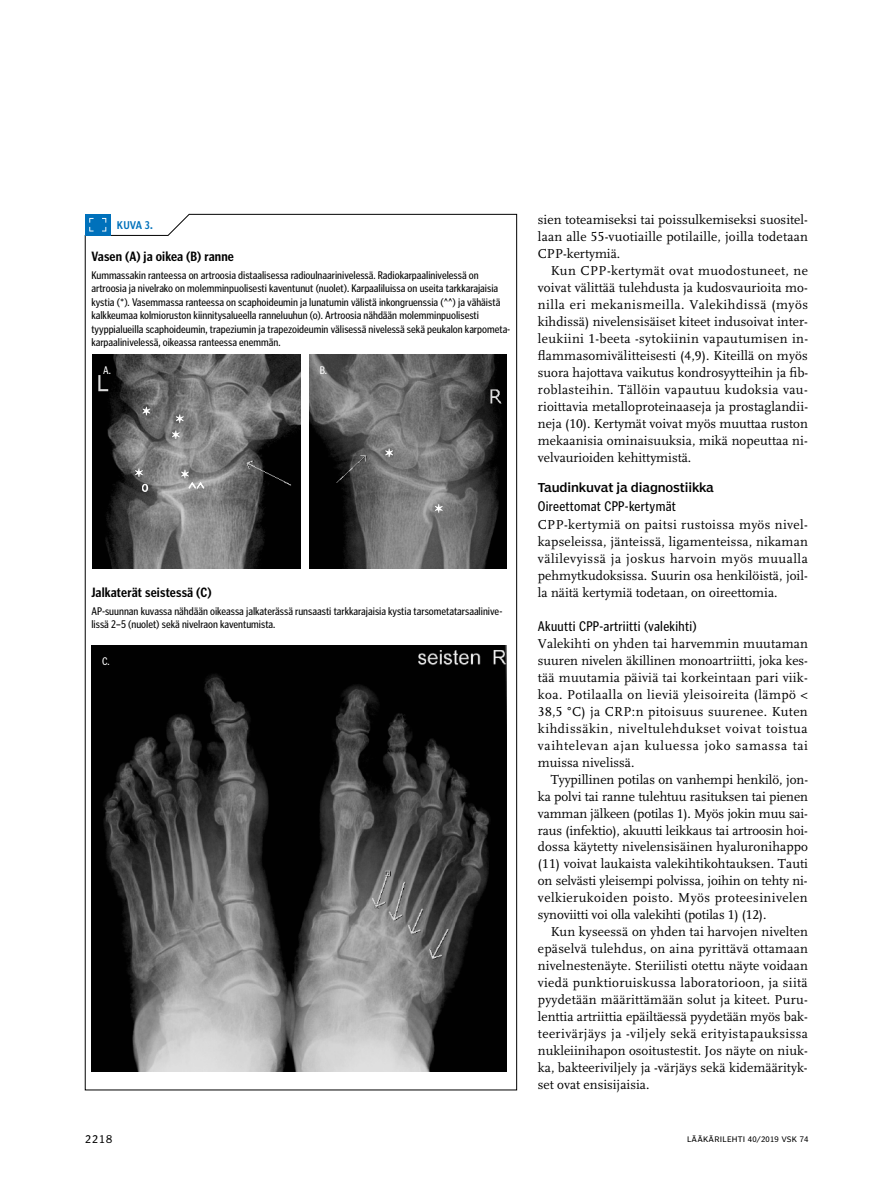
<style>
.page{position:relative;width:893px;height:1191px;background:#fff}
.page>*{position:absolute;margin:0;border:0;box-sizing:border-box;transform-origin:0 0}
.t1{font:14.25px "Poynter Gothic Text Cond";letter-spacing:.02em;color:#000}
.t2{font:13.5px/17px "Scala LF";color:#000;text-align:justify}
.t3{font:700 13.5px "Poynter Gothic Text Cond";letter-spacing:.01em;color:#000}
.t4{font:12px "Poynter Agate Two";letter-spacing:-.01em;color:#000}
.t5{font:11.25px/13.5px "Poynter Gothic Text Cond";color:#000}
.t6{font:11.25px "Poynter Gothic Text Cond";color:#fff}
.t7{font:10.5px "Poynter Agate Two Comp";color:#0071bb}
.t8{font:10.5px "Poynter Agate Zero";color:#000}
.t9{font:7.5px "Poynter Agate Zero";letter-spacing:.03em;color:#000}
</style>
<div class="page">
<svg style="left:85px;top:214px;width:432px;height:876px"></svg>
<div style="left:85px;top:214px;width:26px;height:21px;background:#0071bb"></div>
<svg style="left:89px;top:218px;width:17px;height:13px"></svg>
<img style="left:93px;top:354px;width:207px;height:214px">
<img style="left:309px;top:354px;width:197px;height:214px">
<img style="left:91px;top:645px;width:415px;height:426px">
<svg style="left:385px;top:448px;width:8px;height:9px"></svg>
<svg style="left:435px;top:504px;width:8px;height:9px"></svg>
<svg style="left:135px;top:468px;width:8px;height:9px"></svg>
<svg style="left:142px;top:407px;width:8px;height:8px"></svg>
<svg style="left:176px;top:414px;width:8px;height:9px"></svg>
<svg style="left:172px;top:430px;width:8px;height:9px"></svg>
<svg style="left:142px;top:484px;width:6px;height:8px"></svg>
<svg style="left:181px;top:470px;width:25px;height:20px"></svg>
<p class="t7" style="left:117px;top:218px;width:37px">KUVA 3.</p>
<p class="t3" style="left:91px;top:248px;width:144px">Vasen (A) ja oikea (B) ranne</p>
<p class="t5" style="left:91px;top:268px;width:420px">Kummassakin ranteessa on artroosia distaalisessa radioulnaarinivelessä. Radiokarpaalinivelessä on artroosia ja nivelrako on molemminpuolisesti kaventunut (nuolet). Karpaaliluissa on useita tarkkarajaisia kystia (*). Vasemmassa ranteessa on scaphoideumin ja lunatumin välistä inkongruenssia (^^) ja vähäistä kalkkeumaa kolmioruston kiinnitysalueella ranneluuhun (o). Artroosia nähdään molemminpuolisesti tyyppialueilla scaphoideumin, trapeziumin ja trapezoideumin välisessä nivelessä sekä peukalon karpometa&shy;karpaalinivelessä, oikeassa ranteessa enemmän.</p>
<p class="t6" style="left:103px;top:363px;width:9px">A.</p>
<p class="t6" style="left:320px;top:363px;width:9px">B.</p>
<p class="t3" style="left:91px;top:584px;width:122px">Jalkaterät seistessä (C)</p>
<p class="t5" style="left:91px;top:604px;width:412px">AP-suunnan kuvassa nähdään oikeassa jalkaterässä runsaasti tarkkarajaisia kystia tarsometatarsaalinive&shy;lissä 2–5 (nuolet) sekä nivelraon kaventumista.</p>
<p class="t6" style="left:102px;top:654px;width:9px">C.</p>
<p class="t2" style="left:538px;top:211px;width:272px">sien toteamiseksi tai poissulkemiseksi suositel&shy;laan alle 55-vuotiaille potilaille, joilla todetaan CPP-kertymiä.</p>
<p class="t2" style="left:538px;top:262px;width:272px;text-indent:13px">Kun CPP-kertymät ovat muodostuneet, ne voivat välittää tulehdusta ja kudosvaurioita mo&shy;nilla eri mekanismeilla. Valekihdissä (myös kihdissä) nivelensisäiset kiteet indusoivat inter&shy;leukiini 1-beeta -sytokiinin vapautumisen in&shy;flammasomivälitteisesti (4,9). Kiteillä on myös suora hajottava vaikutus kondrosyytteihin ja fib&shy;roblasteihin. Tällöin vapautuu kudoksia vau&shy;rioittavia metalloproteinaaseja ja prostaglandii&shy;neja (10). Kertymät voivat myös muuttaa ruston mekaanisia ominaisuuksia, mikä nopeuttaa ni&shy;velvaurioiden kehittymistä.</p>
<p class="t4" style="left:538px;top:480px;width:178px">Taudinkuvat ja diagnostiikka</p>
<p class="t1" style="left:538px;top:498px;width:140px">Oireettomat CPP-kertymät</p>
<p class="t2" style="left:538px;top:516px;width:271px">CPP-kertymiä on paitsi rustoissa myös nivel&shy;kapseleissa, jänteissä, ligamenteissa, nikaman välilevyissä ja joskus harvoin myös muualla pehmytkudoksissa. Suurin osa henkilöistä, joil&shy;la näitä kertymiä todetaan, on oireettomia.</p>
<p class="t1" style="left:538px;top:617px;width:160px">Akuutti CPP-artriitti (valekihti)</p>
<p class="t2" style="left:538px;top:635px;width:272px">Valekihti on yhden tai harvemmin muutaman suuren nivelen äkillinen monoartriitti, joka kes&shy;tää muutamia päiviä tai korkeintaan pari viik&shy;koa. Potilaalla on lieviä yleisoireita (lämpö &lt; 38,5 °C) ja CRP:n pitoisuus suurenee. Kuten kihdissäkin, niveltulehdukset voivat toistua vaihtelevan ajan kuluessa joko samassa tai muissa nivelissä.</p>
<p class="t2" style="left:538px;top:771px;width:272px;text-indent:13px">Tyypillinen potilas on vanhempi henkilö, jon&shy;ka polvi tai ranne tulehtuu rasituksen tai pienen vamman jälkeen (potilas 1). Myös jokin muu sai&shy;raus (infektio), akuutti leikkaus tai artroosin hoi&shy;dossa käytetty nivelensisäinen hyaluronihappo (11) voivat laukaista valekihtikohtauksen. Tauti on selvästi yleisempi polvissa, joihin on tehty ni&shy;velkierukoiden poisto. Myös proteesinivelen synoviitti voi olla valekihti (potilas 1) (12).</p>
<p class="t2" style="left:538px;top:923px;width:272px;text-indent:13px">Kun kyseessä on yhden tai harvojen nivelten epäselvä tulehdus, on aina pyrittävä ottamaan nivelnestenäyte. Steriilisti otettu näyte voidaan viedä punktioruiskussa laboratorioon, ja siitä pyydetään määrittämään solut ja kiteet. Puru&shy;lenttia artriittia epäiltäessä pyydetään myös bak&shy;teerivärjäys ja -viljely sekä erityistapauksissa nukleiinihapon osoitustestit. Jos näyte on niuk&shy;ka, bakteeriviljely ja -värjäys sekä kidemäärityk&shy;set ovat ensisijaisia.</p>
<p class="t8" style="left:85px;top:1132px;width:29px">2218</p>
<p class="t9" style="left:687px;top:1135px;width:123px">LÄÄKÄRILEHTI 40/2019 VSK 74</p>
</div>
